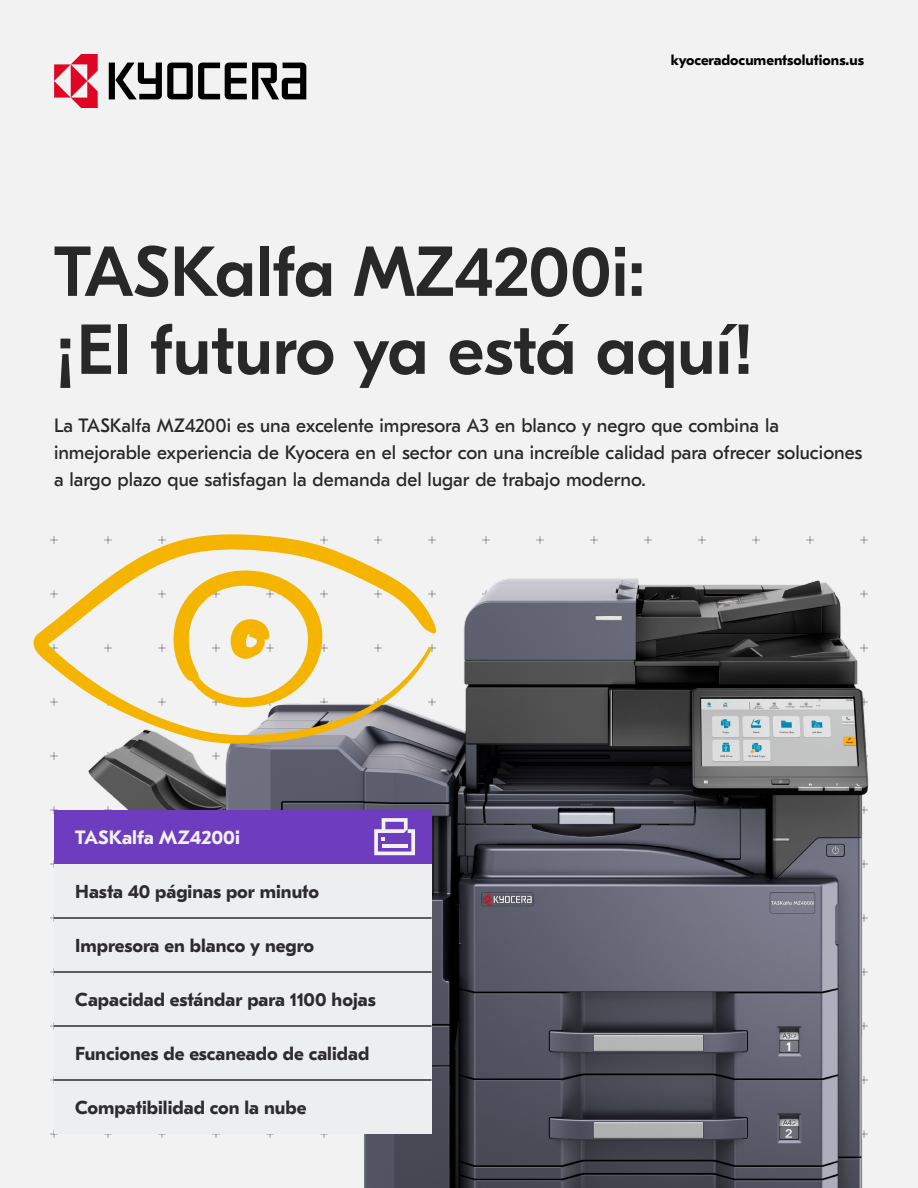
<style>
.page{position:relative;width:918px;height:1188px;background:#f2f2f2}
.page>*{position:absolute;margin:0;border:0;box-sizing:border-box;transform-origin:0 0}
.t1{font:500 70.5px/78px "GT Eesti Pro Display";color:#282828}
.t2{font:19.35px/27px "GT Eesti Pro Text";color:#282828}
.t3{font:700 19.35px "GT Eesti Pro Text";color:#f2f2f2}
.t4{font:700 18.75px "GT Eesti Pro Text";color:#2d2b2b}
.t5{font:700 14.7px "GT Eesti Pro Text";color:#000}
</style>
<div class="page">
<img style="left:50px;top:578px;width:819px;height:610px">
<svg style="left:109px;top:63px;width:197px;height:36px"></svg>
<svg style="left:54px;top:54px;width:44px;height:54px"></svg>
<div style="left:54px;top:810px;width:378px;height:54px;background:#6e3cbe"></div>
<svg style="left:374px;top:818px;width:41px;height:37px"></svg>
<div style="left:54px;top:918px;width:378px;height:54px;background:#edeef0"></div>
<div style="left:54px;top:972px;width:378px;height:54px;background:#edeef0"></div>
<div style="left:54px;top:1026px;width:378px;height:54px;background:#edeef0"></div>
<div style="left:54px;top:1080px;width:378px;height:54px;background:#edeef0"></div>
<div style="left:54px;top:864px;width:378px;height:54px;background:#edeef0"></div>
<hr style="left:54px;top:917px;width:378px;height:2px;background:#2d2b2b">
<hr style="left:54px;top:971px;width:378px;height:2px;background:#2d2b2b">
<hr style="left:54px;top:1025px;width:378px;height:2px;background:#2d2b2b">
<hr style="left:54px;top:1079px;width:378px;height:2px;background:#2d2b2b">
<svg style="left:33px;top:534px;width:404px;height:210px"></svg>
<p class="t5" style="left:671px;top:52px;width:195px">kyoceradocumentsolutions.us</p>
<h1 class="t1" style="left:54px;top:235px;width:702px">TASKalfa MZ4200i:<br>¡El futuro ya está aquí!</h1>
<p class="t2" style="left:54px;top:412px;width:810px">La TASKalfa MZ4200i es una excelente impresora A3 en blanco y negro que combina la inmejorable experiencia de Kyocera en el sector con una increíble calidad para ofrecer soluciones a largo plazo que satisfagan la demanda del lugar de trabajo moderno.</p>
<p class="t3" style="left:75px;top:827px;width:166px">TASKalfa MZ4200i</p>
<p class="t4" style="left:75px;top:881px;width:245px">Hasta 40 páginas por minuto</p>
<p class="t4" style="left:75px;top:935px;width:240px">Impresora en blanco y negro</p>
<p class="t4" style="left:75px;top:989px;width:302px">Capacidad estándar para 1100 hojas</p>
<p class="t4" style="left:75px;top:1043px;width:296px">Funciones de escaneado de calidad</p>
<p class="t4" style="left:75px;top:1097px;width:233px">Compatibilidad con la nube</p>
</div>
